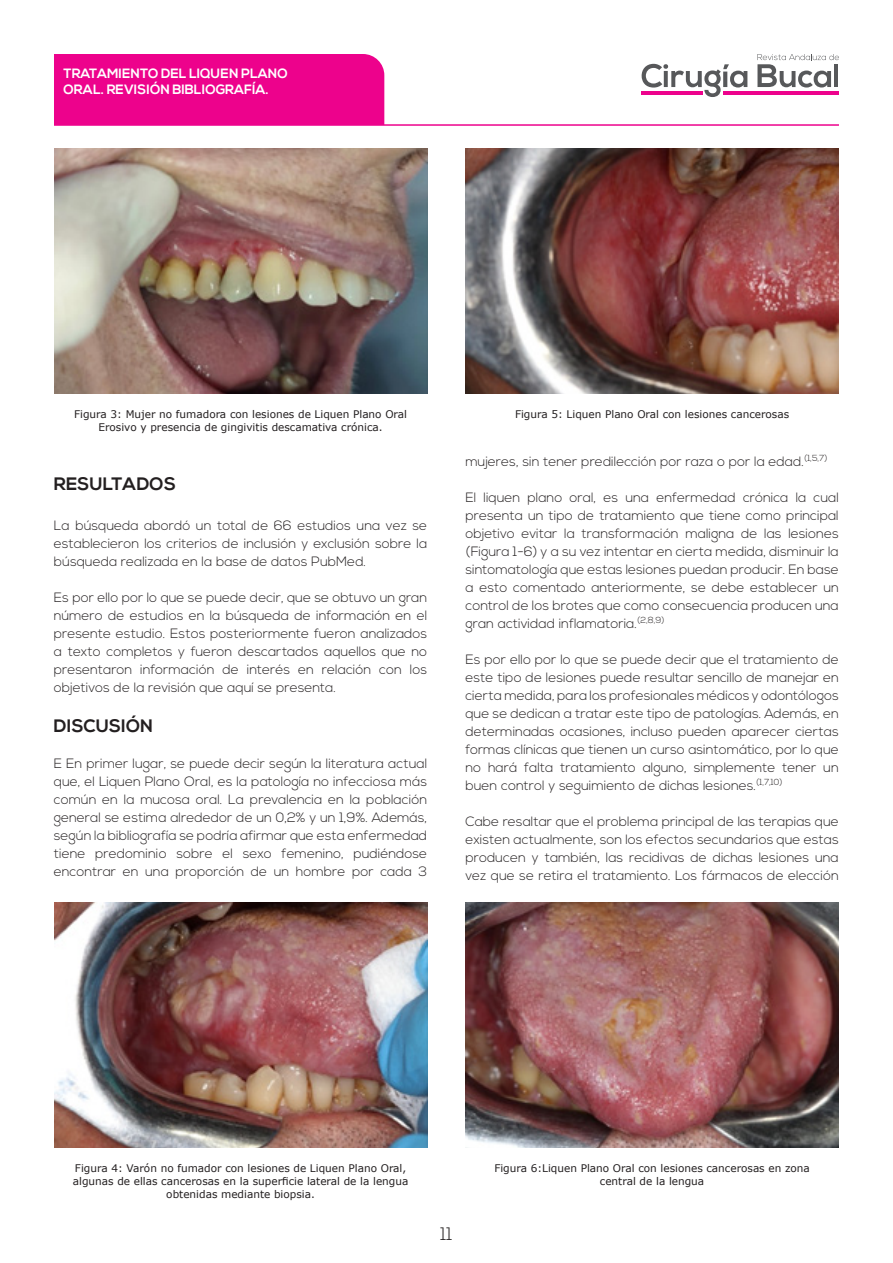
<style>
.page{position:relative;width:893px;height:1263px;background:#fff}
.page>*{position:absolute;margin:0;border:0;box-sizing:border-box;transform-origin:0 0}
.t1{font:700 18px "Nexa";color:#231f20}
.t2{font:300 18px "Nexa";color:#231f20}
.t3{font:300 13.5px/18px "Nexa";color:#231f20;text-align:justify}
.t4{font:700 13.5px/16.2px "Nexa";color:#fff}
.t5{font:10.5px/12.6px "Verdana";color:#231f20;text-align:center}
</style>
<div class="page">
<svg style="left:642px;top:63px;width:105px;height:34px"></svg>
<svg style="left:757px;top:54px;width:82px;height:34px"></svg>
<hr style="left:641px;top:91px;width:61px;height:4px;background:#ed028c">
<hr style="left:723px;top:91px;width:115px;height:4px;background:#ed028c">
<div style="left:54px;top:54px;width:330px;height:70px;background:#ed028c"></div>
<hr style="left:54px;top:124px;width:785px;height:2px;background:#ed028c">
<img style="left:54px;top:149px;width:373px;height:244px">
<img style="left:465px;top:149px;width:374px;height:244px">
<img style="left:54px;top:903px;width:373px;height:244px">
<img style="left:465px;top:903px;width:374px;height:244px">
<p class="t4" style="left:64px;top:66px;width:226px">TRATAMIENTO DEL LIQUEN PLANO<br>ORAL. REVISIÓN BIBLIOGRAFÍA.</p>
<p class="t5" style="left:74px;top:408px;width:334px">Figura 3: Mujer no fumadora con lesiones de Liquen Plano Oral<br>Erosivo y presencia de gingivitis descamativa crónica.</p>
<p class="t5" style="left:515px;top:408px;width:276px">Figura 5: Liquen Plano Oral con lesiones cancerosas</p>
<p class="t1" style="left:54px;top:474px;width:124px">RESULTADOS</p>
<p class="t3" style="left:54px;top:517px;width:375px">La búsqueda abordó un total de 66 estudios una vez se establecieron los criterios de inclusión y exclusión sobre la búsqueda realizada en la base de datos PubMed.</p>
<p class="t3" style="left:54px;top:589px;width:375px">Es por ello por lo que se puede decir, que se obtuvo un gran número de estudios en la búsqueda de información en el presente estudio. Estos posteriormente fueron analizados a texto completos y fueron descartados aquellos que no presentaron información de interés en relación con los objetivos de la revisión que aquí se presenta.</p>
<p class="t1" style="left:54px;top:715px;width:101px">DISCUSIÓN</p>
<p class="t3" style="left:54px;top:755px;width:375px">E En primer lugar, se puede decir según la literatura actual que, el Liquen Plano Oral, es la patología no infecciosa más común en la mucosa oral. La prevalencia en la población general se estima alrededor de un 0,2% y un 1,9%. Además, según la bibliografía se podría afirmar que esta enfermedad tiene predominio sobre el sexo femenino, pudiéndose encontrar en una proporción de un hombre por cada 3</p>
<p class="t3" style="left:465px;top:452px;width:363px">mujeres, sin tener predilección por raza o por la edad.<sup>(1,5,7)</sup></p>
<p class="t3" style="left:465px;top:488px;width:375px">El liquen plano oral, es una enfermedad crónica la cual presenta un tipo de tratamiento que tiene como principal objetivo evitar la transformación maligna de las lesiones (Figura 1-6) y a su vez intentar en cierta medida, disminuir la sintomatología que estas lesiones puedan producir. En base a esto comentado anteriormente, se debe establecer un control de los brotes que como consecuencia producen una gran actividad inflamatoria.<sup>(2,8,9)</sup></p>
<p class="t3" style="left:465px;top:650px;width:375px">Es por ello por lo que se puede decir que el tratamiento de este tipo de lesiones puede resultar sencillo de manejar en cierta medida, para los profesionales médicos y odontólogos que se dedican a tratar este tipo de patologías. Además, en determinadas ocasiones, incluso pueden aparecer ciertas formas clínicas que tienen un curso asintomático, por lo que no hará falta tratamiento alguno, simplemente tener un buen control y seguimiento de dichas lesiones.<sup>(1,7,10)</sup></p>
<p class="t3" style="left:465px;top:812px;width:375px">Cabe resaltar que el problema principal de las terapias que existen actualmente, son los efectos secundarios que estas producen y también, las recidivas de dichas lesiones una vez que se retira el tratamiento. Los fármacos de elección</p>
<p class="t5" style="left:73px;top:1162px;width:337px">Figura 4: Varón no fumador con lesiones de Liquen Plano Oral, algunas de ellas cancerosas en la superficie lateral de la lengua obtenidas mediante biopsia.</p>
<p class="t5" style="left:494px;top:1162px;width:317px">Figura 6:Liquen Plano Oral con lesiones cancerosas en zona</p>
<p class="t5" style="left:600px;top:1175px;width:106px">central de la lengua</p>
<h1 class="t2" style="left:441px;top:1224px;width:13px">11</h1>
</div>
